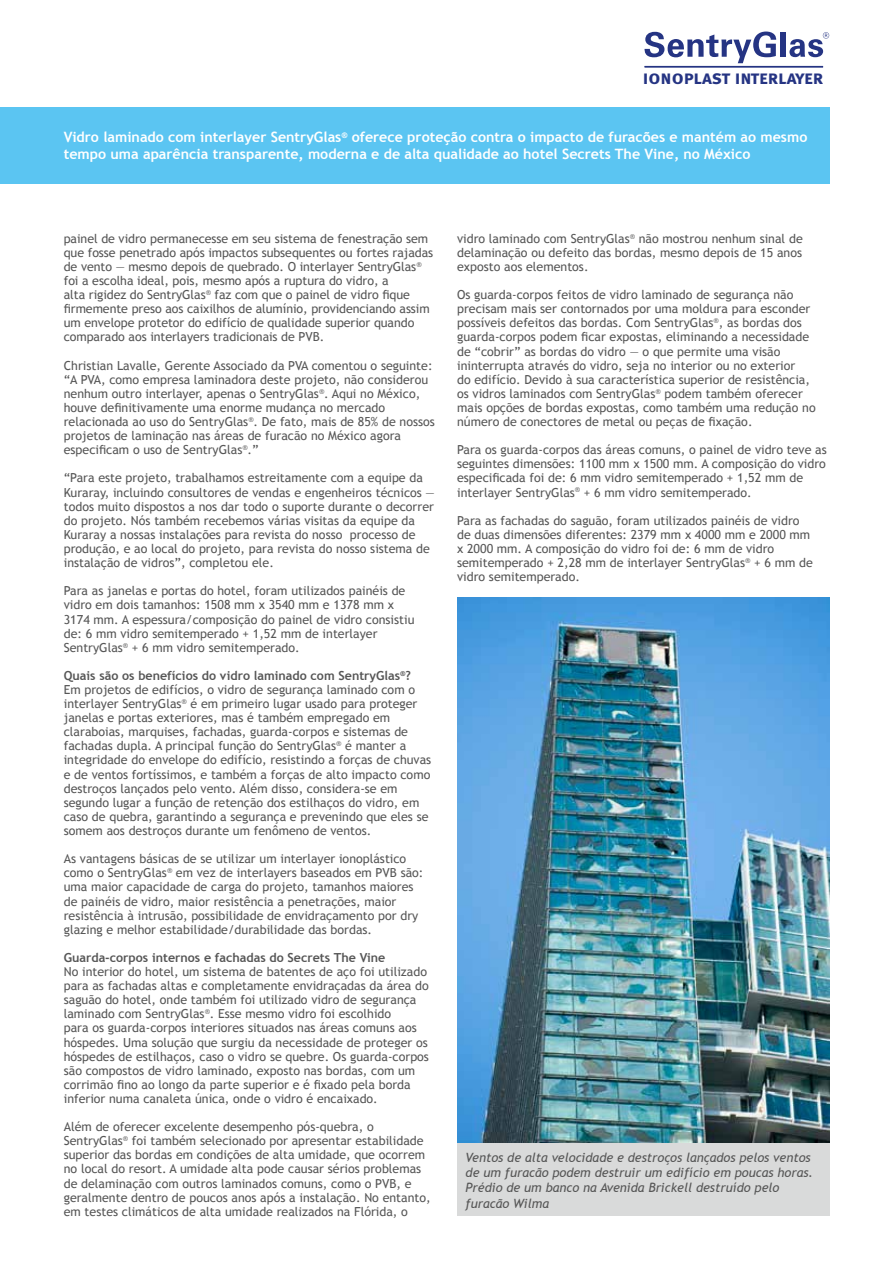
<style>
.page{position:relative;width:893px;height:1263px;background:#fff}
.page>*{position:absolute;margin:0;border:0;box-sizing:border-box;transform-origin:0 0}
.t1{font:19.05px "Meta Bold Caps";letter-spacing:-.005em;color:#253483}
.t2{font:700 14.25px/17.1px "Trebuchet MS";color:#fff}
.t3{font:italic 12.75px/15.3px "Trebuchet MS";color:#565656}
.t4{font:12.45px/14.1px "Trebuchet MS";color:#565656}
.t5{font:700 12.45px "Trebuchet MS";color:#565656}
.s1{font-weight:700}
</style>
<div class="page">
<svg style="left:644px;top:32px;width:132px;height:31px"></svg>
<div style="left:781px;top:32px;width:5px;height:25px;background:#253483"></div>
<svg style="left:789px;top:32px;width:40px;height:25px"></svg>
<hr style="left:644px;top:66px;width:179px;height:2px;background:#253483">
<div style="left:0;top:107px;width:829px;height:77px;background:#5bc5f2"></div>
<img style="left:457px;top:597px;width:372px;height:547px">
<div style="left:457px;top:1144px;width:372px;height:72px;background:#d9dada"></div>
<h1 class="t1" style="left:643px;top:66px;width:182px">ionoplast interlayer</h1>
<p class="t2" style="left:64px;top:129px;width:745px">Vidro laminado com interlayer SentryGlas<sup>®</sup> oferece proteção contra o impacto de furacões e mantém ao mesmo tempo uma aparência transparente, moderna e de alta qualidade ao hotel Secrets The Vine, no México</p>
<p class="t4" style="left:64px;top:231px;width:371px">painel de vidro permanecesse em seu sistema de fenestração sem que fosse penetrado após impactos subsequentes ou fortes rajadas de vento — mesmo depois de quebrado. O interlayer SentryGlas<sup>® </sup>foi a escolha ideal, pois, mesmo após a ruptura do vidro, a<br>alta rigidez do SentryGlas<sup>®</sup> faz com que o painel de vidro fique firmemente preso aos caixilhos de alumínio, providenciando assim um envelope protetor do edifício de qualidade superior quando comparado aos interlayers tradicionais de PVB.</p>
<p class="t4" style="left:64px;top:358px;width:373px">Christian Lavalle, Gerente Associado da PVA comentou o seguinte: “A PVA, como empresa laminadora deste projeto, não considerou nenhum outro interlayer, apenas o SentryGlas<sup>®</sup>. Aqui no México, houve definitivamente uma enorme mudança no mercado relacionada ao uso do SentryGlas<sup>®</sup>. De fato, mais de 85% de nossos projetos de laminação nas áreas de furacão no México agora especificam o uso de SentryGlas<sup>®</sup>.”</p>
<p class="t4" style="left:64px;top:471px;width:372px">“Para este projeto, trabalhamos estreitamente com a equipe da Kuraray, incluindo consultores de vendas e engenheiros técnicos — todos muito dispostos a nos dar todo o suporte durante o decorrer do projeto. Nós também recebemos várias visitas da equipe da Kuraray a nossas instalações para revista do nosso processo de produção, e ao local do projeto, para revista do nosso sistema de instalação de vidros”, completou ele.</p>
<p class="t4" style="left:64px;top:584px;width:352px">Para as janelas e portas do hotel, foram utilizados painéis de vidro em dois tamanhos: 1508 mm x 3540 mm e 1378 mm x 3174 mm. A espessura/composição do painel de vidro consistiu de: 6 mm vidro semitemperado + 1,52 mm de interlayer SentryGlas<sup>®</sup> + 6 mm vidro semitemperado.</p>
<p class="t4" style="left:64px;top:668px;width:369px"><span class="s1">Quais são os benefícios do vidro laminado com SentryGlas</span><sup>®</sup><span class="s1">?<br></span>Em projetos de edifícios, o vidro de segurança laminado com o interlayer SentryGlas<sup>®</sup> é em primeiro lugar usado para proteger janelas e portas exteriores, mas é também empregado em claraboias, marquises, fachadas, guarda-corpos e sistemas de fachadas dupla. A principal função do SentryGlas<sup>®</sup> é manter a integridade do envelope do edifício, resistindo a forças de chuvas e de ventos fortíssimos, e também a forças de alto impacto como destroços lançados pelo vento. Além disso, considera-se em segundo lugar a função de retenção dos estilhaços do vidro, em caso de quebra, garantindo a segurança e prevenindo que eles se somem aos destroços durante um fenômeno de ventos.</p>
<p class="t4" style="left:64px;top:852px;width:361px">As vantagens básicas de se utilizar um interlayer ionoplástico como o SentryGlas<sup>®</sup> em vez de interlayers baseados em PVB são: uma maior capacidade de carga do projeto, tamanhos maiores de painéis de vidro, maior resistência a penetrações, maior resistência à intrusão, possibilidade de envidraçamento por dry glazing e melhor estabilidade/durabilidade das bordas.</p>
<p class="t5" style="left:64px;top:950px;width:323px">Guarda-corpos internos e fachadas do Secrets The Vine</p>
<p class="t4" style="left:64px;top:965px;width:367px">No interior do hotel, um sistema de batentes de aço foi utilizado para as fachadas altas e completamente envidraçadas da área do saguão do hotel, onde também foi utilizado vidro de segurança laminado com SentryGlas<sup>®</sup>. Esse mesmo vidro foi escolhido<br>para os guarda-corpos interiores situados nas áreas comuns aos hóspedes. Uma solução que surgiu da necessidade de proteger os hóspedes de estilhaços, caso o vidro se quebre. Os guarda-corpos são compostos de vidro laminado, exposto nas bordas, com um corrimão fino ao longo da parte superior e é fixado pela borda inferior numa canaleta única, onde o vidro é encaixado.</p>
<p class="t4" style="left:64px;top:1120px;width:368px">Além de oferecer excelente desempenho pós-quebra, o SentryGlas<sup>®</sup> foi também selecionado por apresentar estabilidade superior das bordas em condições de alta umidade, que ocorrem no local do resort. A umidade alta pode causar sérios problemas de delaminação com outros laminados comuns, como o PVB, e geralmente dentro de poucos anos após a instalação. No entanto, em testes climáticos de alta umidade realizados na Flórida, o</p>
<p class="t4" style="left:457px;top:231px;width:347px;text-align:justify">vidro laminado com SentryGlas<sup>®</sup> não mostrou nenhum sinal de delaminação ou defeito das bordas, mesmo depois de 15 anos exposto aos elementos.</p>
<p class="t4" style="left:457px;top:288px;width:360px">Os guarda-corpos feitos de vidro laminado de segurança não precisam mais ser contornados por uma moldura para esconder possíveis defeitos das bordas. Com SentryGlas<sup>®</sup>, as bordas dos guarda-corpos podem ficar expostas, eliminando a necessidade de “cobrir” as bordas do vidro — o que permite uma visão ininterrupta através do vidro, seja no interior ou no exterior<br>do edifício. Devido à sua característica superior de resistência, os vidros laminados com SentryGlas<sup>®</sup> podem também oferecer mais opções de bordas expostas, como também uma redução no número de conectores de metal ou peças de fixação.</p>
<p class="t4" style="left:457px;top:443px;width:371px">Para os guarda-corpos das áreas comuns, o painel de vidro teve as seguintes dimensões: 1100 mm x 1500 mm. A composição do vidro especificada foi de: 6 mm vidro semitemperado + 1,52 mm de interlayer SentryGlas<sup>®</sup> + 6 mm vidro semitemperado.</p>
<p class="t4" style="left:457px;top:513px;width:357px">Para as fachadas do saguão, foram utilizados painéis de vidro de duas dimensões diferentes: 2379 mm x 4000 mm e 2000 mm x 2000 mm. A composição do vidro foi de: 6 mm de vidro semitemperado + 2,28 mm de interlayer SentryGlas<sup>®</sup> + 6 mm de vidro semitemperado.</p>
<p class="t3" style="left:466px;top:1149px;width:349px">Ventos de alta velocidade e destroços lançados pelos ventos de um furacão podem destruir um edifício em poucas horas.<br>Prédio de um banco na Avenida Brickell destruído pelo furacão Wilma</p>
</div>
